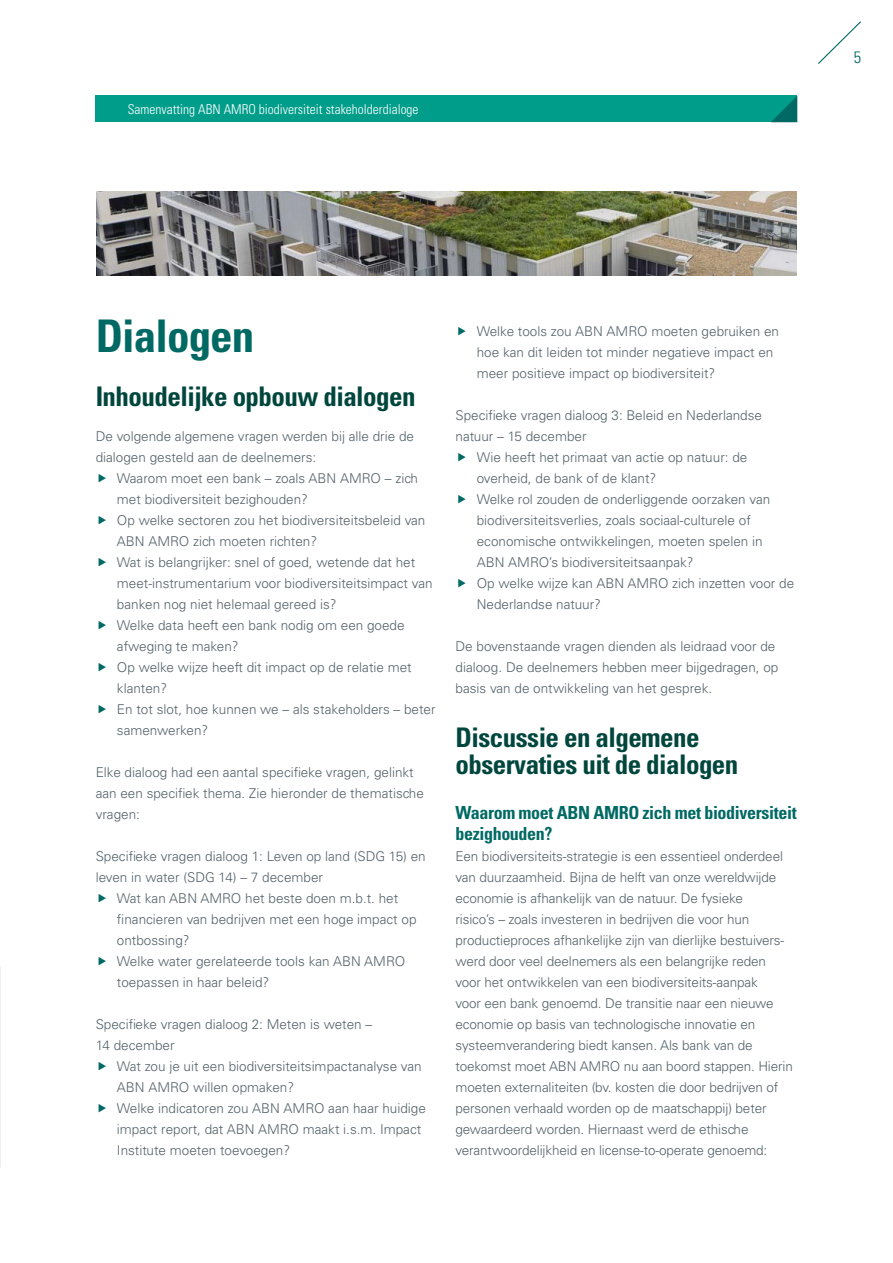
<style>
.page{position:relative;width:893px;height:1263px;background:#fff}
.page>*{position:absolute;margin:0;border:0;box-sizing:border-box;transform-origin:0 0}
.A4_kopje_c18{font:700 condensed 45px "Univers LT Std";letter-spacing:-.02em;color:#006963}
.A4_kopje_c18-2{font:700 condensed 27px/27px "Univers LT Std";letter-spacing:-.02em;color:#00463d}
.A4_tussenkopje_c12{font:700 condensed 18px/21px "Univers LT Std";letter-spacing:-.02em;color:#006963}
.t1{font:300 condensed 16.5px "Univers LT Std";color:#006963}
.A4_brood{font:300 13.5px/21px "Univers LT Std";color:#546269}
.A4_kopje_c18-3{font:300 condensed 13.5px "Univers LT Std";color:#fff}
</style>
<div class="page">
<div style="left:96px;top:96px;width:701px;height:26px;background:#009d8b"></div>
<svg style="left:771px;top:96px;width:26px;height:26px"></svg>
<svg style="left:818px;top:21px;width:43px;height:43px"></svg>
<img style="left:0;top:966px;width:1px;height:201px">
<img style="left:96px;top:191px;width:701px;height:84px">
<p class="A4_kopje_c18-3" style="left:128px;top:101px;width:292px">Samenvatting ABN AMRO biodiversiteit stakeholderdialoge</p>
<p class="t1" style="left:854px;top:47px;width:9px">5</p>
<p class="A4_kopje_c18" style="left:96px;top:308px;width:160px">Dialogen</p>
<p class="A4_kopje_c18-2" style="left:96px;top:382px;width:321px">Inhoudelijke opbouw dialogen</p>
<p class="A4_brood" style="left:96px;top:426px;width:320px">De volgende algemene vragen werden bij alle drie de dialogen gesteld aan de deelnemers:</p>
<p class="A4_brood" style="left:117px;top:468px;width:302px">Waarom moet een bank – zoals ABN AMRO – zich met biodiversiteit bezighouden?</p>
<p class="A4_brood" style="left:117px;top:510px;width:310px">Op welke sectoren zou het biodiversiteitsbeleid van<br>ABN AMRO zich moeten richten?</p>
<p class="A4_brood" style="left:117px;top:552px;width:317px">Wat is belangrijker: snel of goed, wetende dat het meet-instrumentarium voor biodiversiteitsimpact van banken nog niet helemaal gereed is?</p>
<p class="A4_brood" style="left:117px;top:615px;width:289px">Welke data heeft een bank nodig om een goede afweging te maken?</p>
<p class="A4_brood" style="left:117px;top:657px;width:296px">Op welke wijze heeft dit impact op de relatie met klanten?</p>
<p class="A4_brood" style="left:117px;top:699px;width:320px">En tot slot, hoe kunnen we – als stakeholders – beter samenwerken?</p>
<p class="A4_brood" style="left:96px;top:762px;width:330px">Elke dialoog had een aantal specifieke vragen, gelinkt aan een specifiek thema. Zie hieronder de thematische vragen:</p>
<p class="A4_brood" style="left:96px;top:846px;width:332px">Specifieke vragen dialoog 1: Leven op land (SDG 15) en leven in water (SDG 14) – 7 december</p>
<p class="A4_brood" style="left:117px;top:888px;width:301px">Wat kan ABN AMRO het beste doen m.b.t. het financieren van bedrijven met een hoge impact op ontbossing?</p>
<p class="A4_brood" style="left:117px;top:951px;width:290px">Welke water gerelateerde tools kan ABN AMRO toepassen in haar beleid?</p>
<p class="A4_brood" style="left:96px;top:1014px;width:278px">Specifieke vragen dialoog 2: Meten is weten –<br>14 december</p>
<p class="A4_brood" style="left:117px;top:1056px;width:306px">Wat zou je uit een biodiversiteitsimpactanalyse van<br>ABN AMRO willen opmaken?</p>
<p class="A4_brood" style="left:117px;top:1098px;width:310px">Welke indicatoren zou ABN AMRO aan haar huidige impact report, dat ABN AMRO maakt i.s.m. Impact<br>Institute moeten toevoegen?</p>
<p class="A4_brood" style="left:477px;top:321px;width:304px">Welke tools zou ABN AMRO moeten gebruiken en hoe kan dit leiden tot minder negatieve impact en meer positieve impact op biodiversiteit?</p>
<p class="A4_brood" style="left:455px;top:405px;width:308px">Specifieke vragen dialoog 3: Beleid en Nederlandse natuur – 15 december</p>
<p class="A4_brood" style="left:477px;top:447px;width:272px">Wie heeft het primaat van actie op natuur: de overheid, de bank of de klant?</p>
<p class="A4_brood" style="left:477px;top:489px;width:295px">Welke rol zouden de onderliggende oorzaken van biodiversiteitsverlies, zoals sociaal-culturele of economische ontwikkelingen, moeten spelen in ABN AMRO’s biodiversiteitsaanpak?</p>
<p class="A4_brood" style="left:477px;top:573px;width:319px">Op welke wijze kan ABN AMRO zich inzetten voor de<br>Nederlandse natuur?</p>
<p class="A4_brood" style="left:455px;top:636px;width:324px">De bovenstaande vragen dienden als leidraad voor de dialoog. De deelnemers hebben meer bijgedragen, op basis van de ontwikkeling van het gesprek.</p>
<p class="A4_kopje_c18-2" style="left:455px;top:724px;width:284px">Discussie en algemene observaties uit de dialogen</p>
<p class="A4_tussenkopje_c12" style="left:455px;top:802px;width:343px">Waarom moet ABN AMRO zich met biodiversiteit bezighouden?</p>
<p class="A4_brood" style="left:455px;top:846px;width:339px">Een biodiversiteits-strategie is een essentieel onderdeel van duurzaamheid. Bijna de helft van onze wereldwijde economie is afhankelijk van de natuur. De fysieke<br>risico’s – zoals investeren in bedrijven die voor hun productieproces afhankelijke zijn van dierlijke bestuivers&shy;werd door veel deelnemers als een belangrijke reden voor het ontwikkelen van een biodiversiteits-aanpak<br>voor een bank genoemd. De transitie naar een nieuwe economie op basis van technologische innovatie en systeemverandering biedt kansen. Als bank van de toekomst moet ABN AMRO nu aan boord stappen. Hierin moeten externaliteiten (bv. kosten die door bedrijven of personen verhaald worden op de maatschappij) beter gewaardeerd worden. Hiernaast werd de ethische verantwoordelijkheid en license-to-operate genoemd:</p>
</div>
